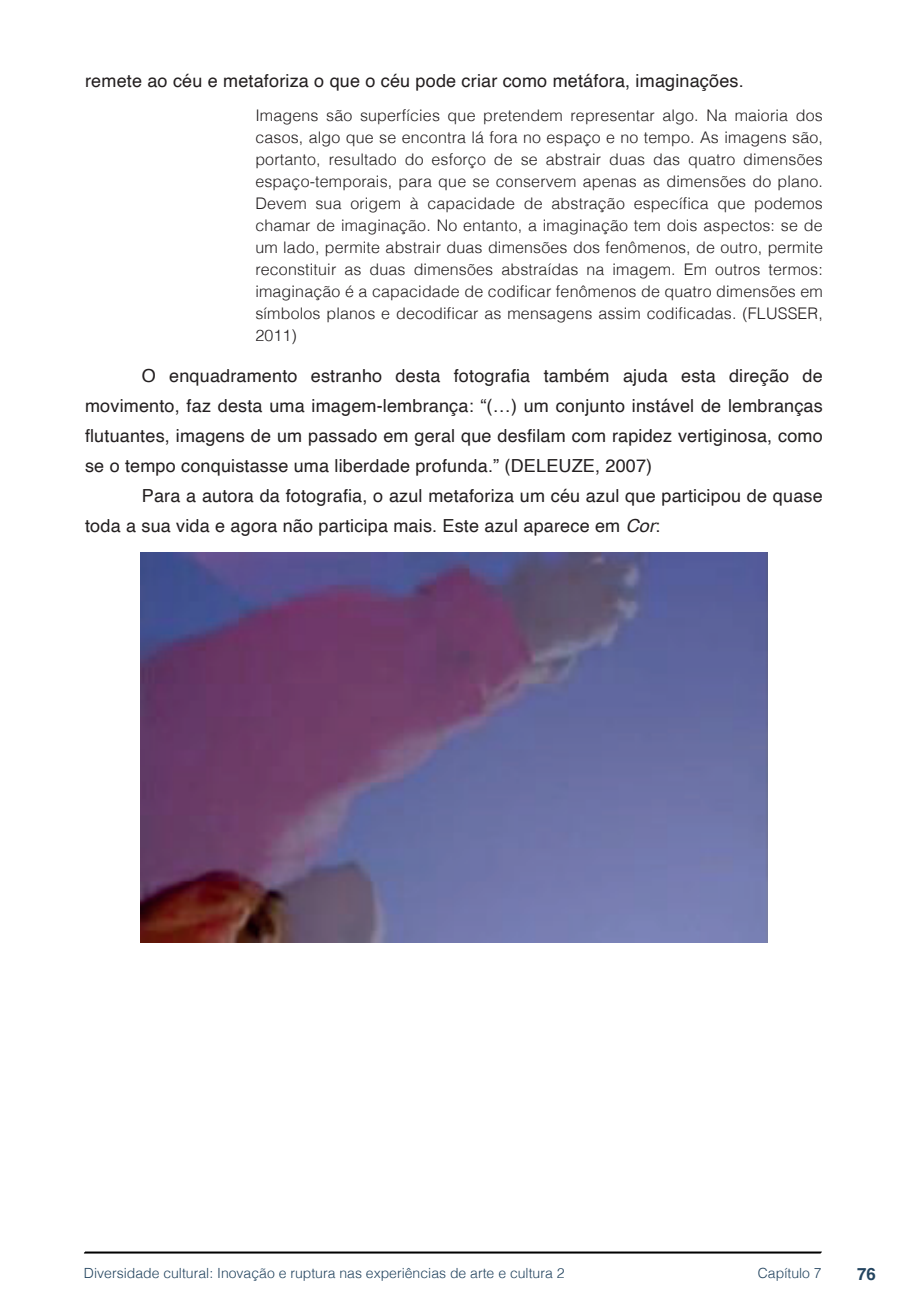
<style>
.page{position:relative;width:908px;height:1304px;background:#fff}
.page>*{position:absolute;margin:0;border:0;box-sizing:border-box;transform-origin:0 0}
.txt{font:18px/30px "Helvetica";letter-spacing:.01em;color:#231f20;text-align:justify}
.t1{font:700 16.8px "Helvetica";color:#23445f}
.citacoes{font:300 16px/22px "Helvetica";letter-spacing:.01em;color:#231f20;text-align:justify}
.t2{font:300 14px "Helvetica";color:#23445f}
.s1{font-style:italic}
</style>
<div class="page">
<svg style="left:84px;top:1251px;width:737px;height:3px;background:#515151"></svg>
<img style="left:141px;top:552px;width:625px;height:390px">
<p class="txt" style="left:85px;top:66px;width:659px">remete ao céu e metaforiza o que o céu pode criar como metáfora, imaginações.</p>
<p class="citacoes" style="left:255px;top:103px;width:568px">Imagens são superfícies que pretendem representar algo. Na maioria dos casos, algo que se encontra lá fora no espaço e no tempo. As imagens são, portanto, resultado do esforço de se abstrair duas das quatro dimensões espaço-temporais, para que se conservem apenas as dimensões do plano.<br>Devem sua origem à capacidade de abstração específica que podemos chamar de imaginação. No entanto, a imaginação tem dois aspectos: se de um lado, permite abstrair duas dimensões dos fenômenos, de outro, permite reconstituir as duas dimensões abstraídas na imagem. Em outros termos: imaginação é a capacidade de codificar fenômenos de quatro dimensões em símbolos planos e decodificar as mensagens assim codificadas. (FLUSSER, 2011)</p>
<p class="txt" style="left:85px;top:361px;width:738px;text-indent:57px">O enquadramento estranho desta fotografia também ajuda esta direção de movimento, faz desta uma imagem-lembrança: “(…) um conjunto instável de lembranças flutuantes, imagens de um passado em geral que desfilam com rapidez vertiginosa, como se o tempo conquistasse uma liberdade profunda.” (DELEUZE, 2007)</p>
<p class="txt" style="left:85px;top:481px;width:738px;text-indent:57px">Para a autora da fotografia, o azul metaforiza um céu azul que participou de quase toda a sua vida e agora não participa mais. Este azul aparece em <span class="s1">Cor</span>:</p>
<p class="t2" style="left:84px;top:1261px;width:482px">Diversidade cultural: Inovação e ruptura nas experiências de arte e cultura 2</p>
<p class="t2" style="left:757px;top:1261px;width:65px">Capítulo 7</p>
<p class="t1" style="left:856px;top:1264px;width:20px">76</p>
</div>
